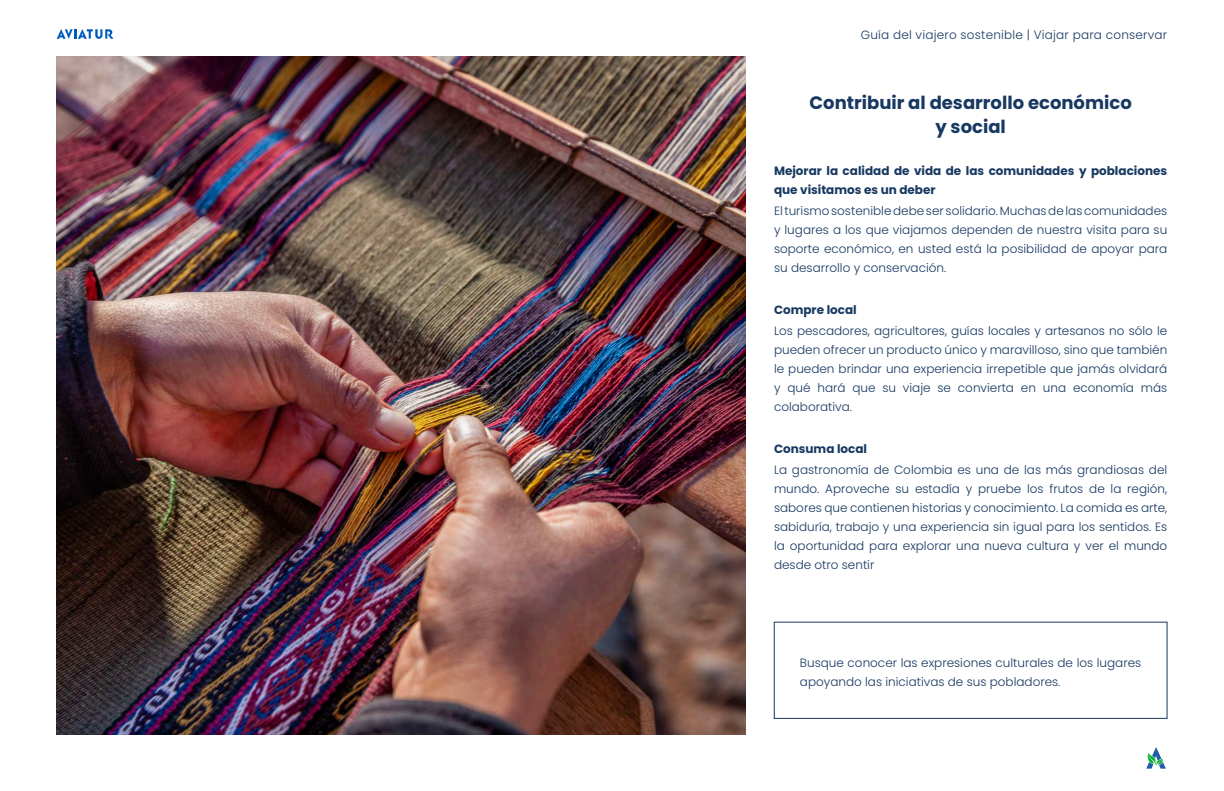
<style>
.page{position:relative;width:1224px;height:791px;background:#fff}
.page>*{position:absolute;margin:0;border:0;box-sizing:border-box;transform-origin:0 0}
.t1{font:700 18px/23.6px "Poppins";color:#173861;text-align:center}
.t2{font:300 12px/19px "Poppins";color:#173861;text-align:justify}
.t3{font:700 12px/19px "Poppins";color:#173861}
.t4{font:300 12px "Poppins";letter-spacing:.02em;color:#173861}
</style>
<div class="page">
<img style="left:57px;top:57px;width:688px;height:677px">
<div style="left:774px;top:622px;width:393px;height:97px;border:1px solid #173861"></div>
<svg style="left:57px;top:29px;width:57px;height:10px"></svg>
<svg style="left:1146px;top:747px;width:20px;height:22px"></svg>
<p class="t4" style="left:861px;top:28px;width:308px">Guía del viajero sostenible | Viajar para conservar</p>
<h1 class="t1" style="left:810px;top:91px;width:324px">Contribuir al desarrollo económico y social</h1>
<p class="t3" style="left:774px;top:161px;width:395px">Mejorar la calidad de vida de las comunidades y poblaciones que visitamos es un deber</p>
<p class="t2" style="left:774px;top:201px;width:395px">El turismo sostenible debe ser solidario. Muchas de las comunidades y lugares a los que viajamos dependen de nuestra visita para su soporte económico, en usted está la posibilidad de apoyar para su desarrollo y conservación.</p>
<p class="t3" style="left:774px;top:300px;width:84px">Compre local</p>
<p class="t2" style="left:774px;top:321px;width:395px">Los pescadores, agricultores, guías locales y artesanos no sólo le pueden ofrecer un producto único y maravilloso, sino que también le pueden brindar una experiencia irrepetible que jamás olvidará y qué hará que su viaje se convierta en una economía más colaborativa.</p>
<p class="t3" style="left:774px;top:439px;width:95px">Consuma local</p>
<p class="t2" style="left:774px;top:460px;width:395px">La gastronomía de Colombia es una de las más grandiosas del mundo. Aproveche su estadía y pruebe los frutos de la región, sabores que contienen historias y conocimiento. La comida es arte, sabiduría, trabajo y una experiencia sin igual para los sentidos. Es la oportunidad para explorar una nueva cultura y ver el mundo desde otro sentir</p>
<p class="t2" style="left:800px;top:653px;width:343px">Busque conocer las expresiones culturales de los lugares apoyando las iniciativas de sus pobladores.</p>
</div>
